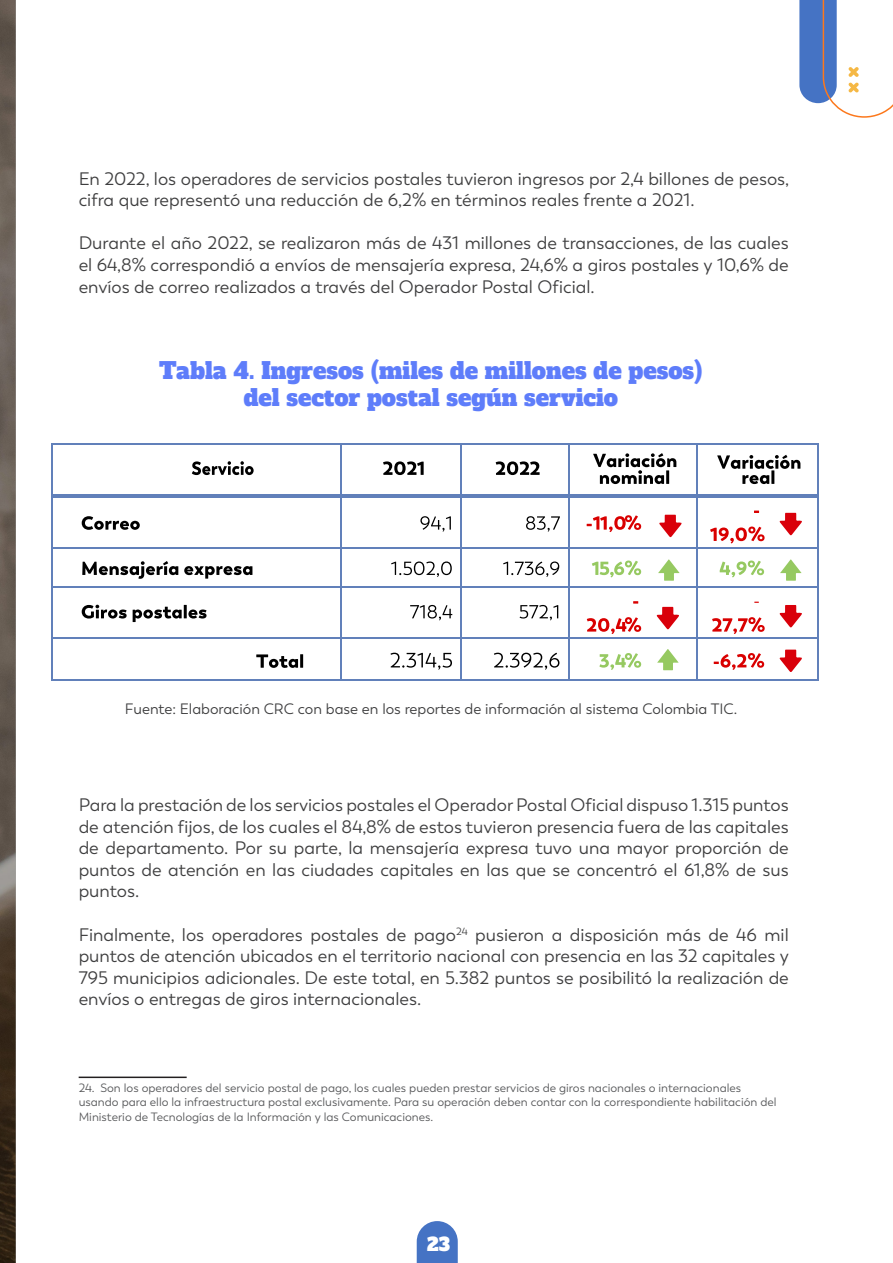
<style>
.page{position:relative;width:893px;height:1263px;background:#fff}
.page>*{position:absolute;margin:0;border:0;box-sizing:border-box;transform-origin:0 0}
.t1{font:22.5px/27px "Alfa Slab One";color:#5e7dfa;text-align:center}
.t2{font:18px/21.6px "Boston";color:#3e3e3f;text-align:justify}
.t3{font:18px "Alfa Slab One";color:#fff}
.t4{font:15px "Boston";color:#3e3e3f}
.t5{font:12px/14.4px "Boston";color:#57585a}
</style>
<div class="page">
<svg style="left:417px;top:1221px;width:41px;height:42px;background:#5982ca"></svg>
<svg style="left:799px;top:0;width:94px;height:118px"></svg>
<img style="left:0;top:0;width:15px;height:1263px">
<hr style="left:79px;top:1076px;width:108px;height:2px;background:#231f20">
<svg style="left:192px;top:461px;width:62px;height:14px"></svg>
<svg style="left:383px;top:461px;width:41px;height:14px"></svg>
<svg style="left:496px;top:461px;width:44px;height:14px"></svg>
<svg style="left:593px;top:453px;width:83px;height:31px"></svg>
<hr style="left:666px;top:470px;width:3px;height:14px;background:#000">
<svg style="left:717px;top:455px;width:83px;height:14px"></svg>
<svg style="left:742px;top:475px;width:27px;height:9px"></svg>
<hr style="left:771px;top:470px;width:3px;height:14px;background:#000">
<hr style="left:53px;top:443px;width:333px;height:2px;background:#6180ba">
<hr style="left:341px;top:443px;width:119px;height:2px;background:#6180ba">
<hr style="left:462px;top:443px;width:106px;height:2px;background:#6180ba">
<hr style="left:570px;top:443px;width:126px;height:2px;background:#6180ba">
<hr style="left:698px;top:443px;width:119px;height:2px;background:#6180ba">
<hr style="left:52px;top:445px;width:1px;height:49px;background:#6180ba">
<hr style="left:340px;top:445px;width:1px;height:49px;background:#6180ba">
<hr style="left:460px;top:445px;width:2px;height:49px;background:#6180ba">
<hr style="left:568px;top:445px;width:2px;height:49px;background:#6180ba">
<hr style="left:696px;top:445px;width:2px;height:49px;background:#6180ba">
<hr style="left:817px;top:445px;width:2px;height:49px;background:#6180ba">
<svg style="left:82px;top:516px;width:58px;height:14px"></svg>
<svg style="left:420px;top:516px;width:31px;height:16px"></svg>
<svg style="left:526px;top:516px;width:34px;height:16px"></svg>
<svg style="left:587px;top:515px;width:54px;height:17px"></svg>
<hr style="left:53px;top:494px;width:100px;height:3px;background:#6180ba">
<hr style="left:85px;top:494px;width:255px;height:3px;background:#6180ba">
<hr style="left:343px;top:494px;width:117px;height:3px;background:#6180ba">
<svg style="left:460px;top:494px;width:4px;height:3px"></svg>
<hr style="left:464px;top:494px;width:104px;height:3px;background:#6180ba">
<svg style="left:568px;top:494px;width:4px;height:3px"></svg>
<hr style="left:572px;top:494px;width:79px;height:3px;background:#6180ba">
<svg style="left:651px;top:494px;width:4px;height:3px"></svg>
<hr style="left:655px;top:494px;width:41px;height:3px;background:#6180ba">
<svg style="left:696px;top:494px;width:4px;height:3px"></svg>
<hr style="left:700px;top:494px;width:70px;height:3px;background:#6180ba">
<svg style="left:770px;top:494px;width:4px;height:3px"></svg>
<hr style="left:774px;top:494px;width:43px;height:3px;background:#6180ba">
<hr style="left:52px;top:497px;width:1px;height:50px;background:#6180ba">
<hr style="left:340px;top:497px;width:1px;height:50px;background:#6180ba">
<hr style="left:460px;top:497px;width:2px;height:50px;background:#6180ba">
<hr style="left:568px;top:497px;width:2px;height:50px;background:#6180ba">
<hr style="left:696px;top:497px;width:2px;height:50px;background:#6180ba">
<hr style="left:817px;top:497px;width:2px;height:50px;background:#6180ba">
<svg style="left:82px;top:561px;width:96px;height:18px"></svg>
<svg style="left:184px;top:566px;width:68px;height:13px"></svg>
<svg style="left:391px;top:561px;width:61px;height:16px"></svg>
<svg style="left:503px;top:561px;width:56px;height:16px"></svg>
<svg style="left:592px;top:560px;width:49px;height:17px"></svg>
<svg style="left:720px;top:560px;width:44px;height:17px"></svg>
<hr style="left:53px;top:547px;width:100px;height:1px;background:#6180ba">
<hr style="left:83px;top:547px;width:257px;height:1px;background:#6180ba">
<hr style="left:341px;top:547px;width:119px;height:1px;background:#6180ba">
<hr style="left:462px;top:547px;width:106px;height:1px;background:#6180ba">
<hr style="left:570px;top:547px;width:81px;height:1px;background:#6180ba">
<hr style="left:653px;top:547px;width:43px;height:1px;background:#6180ba">
<hr style="left:698px;top:547px;width:72px;height:1px;background:#6180ba">
<svg style="left:710px;top:526px;width:62px;height:22px"></svg>
<hr style="left:772px;top:547px;width:45px;height:1px;background:#6180ba">
<hr style="left:52px;top:548px;width:1px;height:38px;background:#6180ba">
<hr style="left:340px;top:548px;width:1px;height:38px;background:#6180ba">
<hr style="left:460px;top:548px;width:2px;height:38px;background:#6180ba">
<hr style="left:568px;top:548px;width:2px;height:38px;background:#6180ba">
<hr style="left:696px;top:548px;width:2px;height:38px;background:#6180ba">
<hr style="left:817px;top:548px;width:2px;height:38px;background:#6180ba">
<svg style="left:82px;top:605px;width:45px;height:13px"></svg>
<svg style="left:133px;top:605px;width:74px;height:17px"></svg>
<svg style="left:410px;top:605px;width:42px;height:15px"></svg>
<svg style="left:520px;top:605px;width:38px;height:15px"></svg>
<svg style="left:633px;top:601px;width:5px;height:3px"></svg>
<svg style="left:587px;top:617px;width:54px;height:17px"></svg>
<hr style="left:53px;top:586px;width:100px;height:2px;background:#6180ba">
<hr style="left:83px;top:586px;width:257px;height:2px;background:#6180ba">
<hr style="left:341px;top:586px;width:119px;height:2px;background:#6180ba">
<hr style="left:462px;top:586px;width:106px;height:2px;background:#6180ba">
<hr style="left:570px;top:586px;width:81px;height:2px;background:#6180ba">
<hr style="left:653px;top:586px;width:43px;height:2px;background:#6180ba">
<hr style="left:698px;top:586px;width:72px;height:2px;background:#6180ba">
<hr style="left:772px;top:586px;width:45px;height:2px;background:#6180ba">
<hr style="left:52px;top:588px;width:1px;height:49px;background:#6180ba">
<hr style="left:340px;top:588px;width:1px;height:93px;background:#6180ba">
<hr style="left:460px;top:588px;width:2px;height:92px;background:#6180ba">
<hr style="left:568px;top:588px;width:2px;height:93px;background:#6180ba">
<hr style="left:696px;top:588px;width:2px;height:93px;background:#6180ba">
<hr style="left:817px;top:588px;width:2px;height:49px;background:#6180ba">
<svg style="left:256px;top:654px;width:42px;height:14px"></svg>
<hr style="left:300px;top:654px;width:3px;height:14px;background:#000">
<svg style="left:390px;top:653px;width:62px;height:17px"></svg>
<svg style="left:494px;top:653px;width:65px;height:17px"></svg>
<svg style="left:599px;top:653px;width:42px;height:17px"></svg>
<svg style="left:714px;top:653px;width:50px;height:17px"></svg>
<hr style="left:53px;top:637px;width:100px;height:2px;background:#6180ba">
<hr style="left:87px;top:637px;width:253px;height:2px;background:#6180ba">
<hr style="left:345px;top:637px;width:115px;height:2px;background:#6180ba">
<hr style="left:466px;top:637px;width:102px;height:2px;background:#6180ba">
<hr style="left:574px;top:637px;width:77px;height:2px;background:#6180ba">
<svg style="left:651px;top:637px;width:6px;height:2px"></svg>
<hr style="left:657px;top:637px;width:39px;height:2px;background:#6180ba">
<hr style="left:702px;top:637px;width:68px;height:2px;background:#6180ba">
<hr style="left:776px;top:637px;width:41px;height:2px;background:#6180ba">
<svg style="left:817px;top:637px;width:2px;height:6px"></svg>
<hr style="left:52px;top:643px;width:1px;height:36px;background:#6180ba">
<hr style="left:53px;top:679px;width:333px;height:2px;background:#6180ba">
<hr style="left:341px;top:679px;width:119px;height:2px;background:#6180ba">
<hr style="left:462px;top:679px;width:106px;height:2px;background:#6180ba">
<hr style="left:570px;top:679px;width:81px;height:2px;background:#6180ba">
<hr style="left:651px;top:679px;width:45px;height:2px;background:#6180ba">
<hr style="left:698px;top:679px;width:72px;height:2px;background:#6180ba">
<hr style="left:770px;top:679px;width:47px;height:2px;background:#6180ba">
<hr style="left:817px;top:643px;width:2px;height:36px;background:#6180ba">
<svg style="left:651px;top:559px;width:28px;height:29px"></svg>
<svg style="left:657px;top:649px;width:22px;height:21px"></svg>
<svg style="left:780px;top:559px;width:21px;height:22px"></svg>
<svg style="left:659px;top:515px;width:23px;height:22px"></svg>
<svg style="left:779px;top:513px;width:23px;height:22px"></svg>
<svg style="left:656px;top:607px;width:23px;height:22px"></svg>
<svg style="left:712px;top:602px;width:90px;height:37px"></svg>
<svg style="left:779px;top:650px;width:23px;height:22px"></svg>
<p class="t2" style="left:79px;top:168px;width:712px">En 2022, los operadores de servicios postales tuvieron ingresos por 2,4 billones de pesos, cifra que representó una reducción de 6,2% en términos reales frente a 2021.</p>
<p class="t2" style="left:79px;top:233px;width:712px">Durante el año 2022, se realizaron más de 431 millones de transacciones, de las cuales el 64,8% correspondió a envíos de mensajería expresa, 24,6% a giros postales y 10,6% de envíos de correo realizados a través del Operador Postal Oficial.</p>
<p class="t1" style="left:159px;top:356px;width:545px">Tabla 4. Ingresos (miles de millones de pesos) del sector postal según servicio</p>
<p class="t4" style="left:125px;top:700px;width:614px">Fuente: Elaboración CRC con base en los reportes de información al sistema Colombia TIC.</p>
<p class="t2" style="left:79px;top:794px;width:712px">Para la prestación de los servicios postales el Operador Postal Oficial dispuso 1.315 puntos de atención fijos, de los cuales el 84,8% de estos tuvieron presencia fuera de las capitales de departamento. Por su parte, la mensajería expresa tuvo una mayor proporción de puntos de atención en las ciudades capitales en las que se concentró el 61,8% de sus puntos.</p>
<p class="t2" style="left:79px;top:924px;width:712px">Finalmente, los operadores postales de pago<sup>24</sup> pusieron a disposición más de 46 mil puntos de atención ubicados en el territorio nacional con presencia en las 32 capitales y 795 municipios adicionales. De este total, en 5.382 puntos se posibilitó la realización de envíos o entregas de giros internacionales.</p>
<p class="t5" style="left:79px;top:1080px;width:699px">24. Son los operadores del servicio postal de pago, los cuales pueden prestar servicios de giros nacionales o internacionales usando para ello la infraestructura postal exclusivamente. Para su operación deben contar con la correspondiente habilitación del<br>Ministerio de Tecnologías de la Información y las Comunicaciones.</p>
<p class="t3" style="left:427px;top:1228px;width:24px">23</p>
</div>
